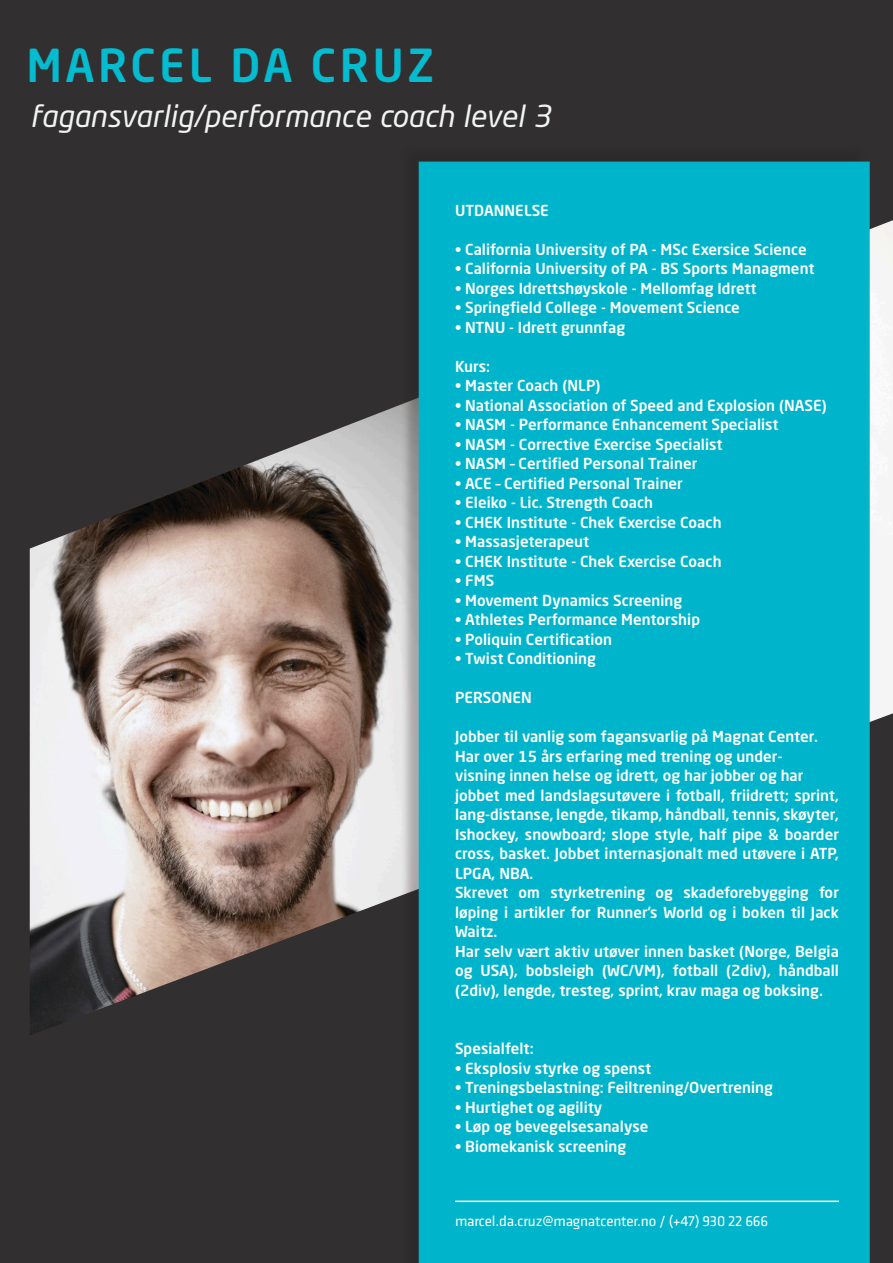
<style>
.page{position:relative;width:893px;height:1263px;background:#312f30}
.page>*{position:absolute;margin:0;border:0;box-sizing:border-box;transform-origin:0 0}
.t1{font:500 45px "Neo Sans Std";letter-spacing:.08em;color:#05bbd0}
.t2{font:italic 30px "Neo Tech Std";color:#f2f3f4}
.t3{font:500 15px/19.5px "Neo Sans Std";letter-spacing:.005em;color:#fff;text-align:justify}
.t4{font:15px "Klavika";letter-spacing:-.01em;color:#fff}
</style>
<div class="page">
<img style="left:30px;top:405px;width:370px;height:630px">
<div style="left:870px;top:220px;width:23px;height:502px;background:#f5f5f5"></div>
<div style="left:400px;top:143px;width:467px;height:1120px;background:#231f20;opacity:.3"></div>
<div style="left:419px;top:162px;width:451px;height:1101px;background:#00b5cb"></div>
<hr style="left:455px;top:1200px;width:384px;height:2px;background:#fff">
<p class="t1" style="left:26px;top:37px;width:409px">MARCEL DA CRUZ</p>
<p class="t2" style="left:31px;top:98px;width:522px">fagansvarlig/performance coach level 3</p>
<p class="t3" style="left:455px;top:200px;width:95px">UTDANNELSE</p>
<p class="t3" style="left:455px;top:239px;width:353px">• California University of PA - MSc Exersice Science</p>
<p class="t3" style="left:455px;top:259px;width:361px">• California University of PA - BS Sports Managment</p>
<p class="t3" style="left:455px;top:278px;width:303px">• Norges Idrettshøyskole - Mellomfag Idrett</p>
<p class="t3" style="left:455px;top:298px;width:286px">• Springfield College - Movement Science</p>
<p class="t3" style="left:455px;top:317px;width:172px">• NTNU - Idrett grunnfag</p>
<p class="t3" style="left:455px;top:356px;width:36px">Kurs:</p>
<p class="t3" style="left:455px;top:376px;width:147px">• Master Coach (NLP)</p>
<p class="t3" style="left:455px;top:395px;width:373px">• National Association of Speed and Explosion (NASE)</p>
<p class="t3" style="left:455px;top:415px;width:325px">• NASM - Performance Enhancement Specialist</p>
<p class="t3" style="left:455px;top:434px;width:269px">• NASM - Corrective Exercise Specialist</p>
<p class="t3" style="left:455px;top:454px;width:244px">• NASM – Certified Personal Trainer</p>
<p class="t3" style="left:455px;top:473px;width:229px">• ACE – Certified Personal Trainer</p>
<p class="t3" style="left:455px;top:493px;width:200px">• Eleiko - Lic. Strength Coach</p>
<p class="t3" style="left:455px;top:512px;width:268px">• CHEK Institute - Chek Exercise Coach</p>
<p class="t3" style="left:455px;top:532px;width:136px">• Massasjeterapeut</p>
<p class="t3" style="left:455px;top:551px;width:268px">• CHEK Institute - Chek Exercise Coach</p>
<p class="t3" style="left:455px;top:571px;width:41px">• FMS</p>
<p class="t3" style="left:455px;top:590px;width:229px">• Movement Dynamics Screening</p>
<p class="t3" style="left:455px;top:610px;width:246px">• Athletes Performance Mentorship</p>
<p class="t3" style="left:455px;top:629px;width:158px">• Poliquin Certification</p>
<p class="t3" style="left:455px;top:649px;width:142px">• Twist Conditioning</p>
<p class="t3" style="left:455px;top:688px;width:78px">PERSONEN</p>
<p class="t3" style="left:455px;top:727px;width:365px">Jobber til vanlig som fagansvarlig på Magnat Center.</p>
<p class="t3" style="left:455px;top:746px;width:329px">Har over 15 års erfaring med trening og under-</p>
<p class="t3" style="left:455px;top:766px;width:350px">visning innen helse og idrett, og har jobber og har</p>
<p class="t3" style="left:455px;top:785px;width:385px">jobbet med landslagsutøvere i fotball, friidrett; sprint, lang-distanse, lengde, tikamp, håndball, tennis, skøyter, Ishockey, snowboard; slope style, half pipe &amp; boarder cross, basket. Jobbet internasjonalt med utøvere i ATP, LPGA, NBA.</p>
<p class="t3" style="left:455px;top:883px;width:385px">Skrevet om styrketrening og skadeforebygging for løping i artikler for Runner’s World og i boken til Jack Waitz.</p>
<p class="t3" style="left:455px;top:941px;width:385px">Har selv vært aktiv utøver innen basket (Norge, Belgia og USA), bobsleigh (WC/VM), fotball (2div), håndball (2div), lengde, tresteg, sprint, krav maga og boksing.</p>
<p class="t3" style="left:455px;top:1039px;width:80px">Spesialfelt:</p>
<p class="t3" style="left:455px;top:1058px;width:198px">• Eksplosiv styrke og spenst</p>
<p class="t3" style="left:455px;top:1078px;width:319px">• Treningsbelastning: Feiltrening/Overtrening</p>
<p class="t3" style="left:455px;top:1097px;width:149px">• Hurtighet og agility</p>
<p class="t3" style="left:455px;top:1117px;width:195px">• Løp og bevegelsesanalyse</p>
<p class="t3" style="left:455px;top:1136px;width:173px">• Biomekanisk screening</p>
<p class="t4" style="left:455px;top:1211px;width:315px">marcel.da.cruz@magnatcenter.no / (+47) 930 22 666</p>
</div>
